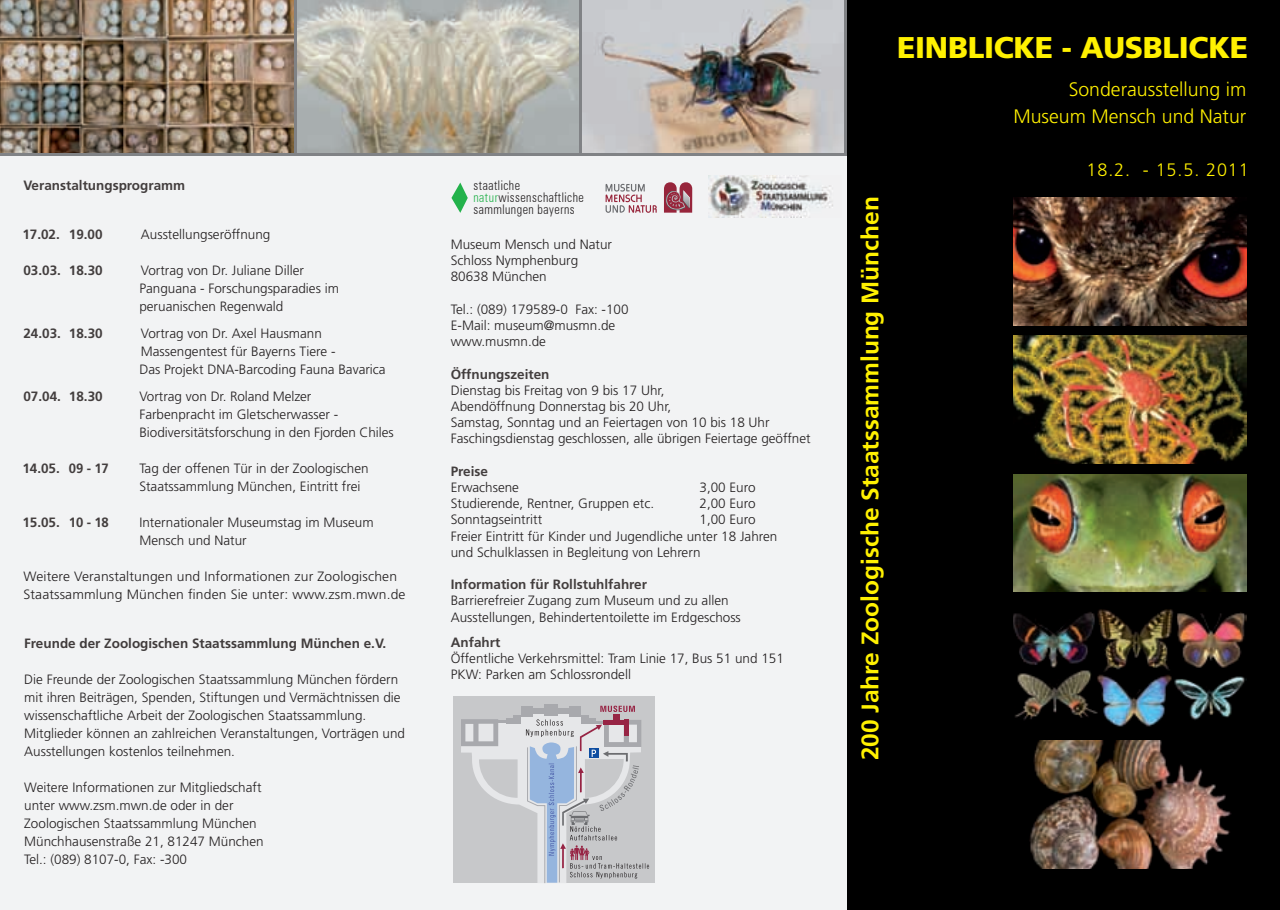
<style>
.page{position:relative;width:1280px;height:910px;background:#fff}
.page>*{position:absolute;margin:0;border:0;box-sizing:border-box;transform-origin:0 0}
.t1{font:900 30px "Frutiger";letter-spacing:-.01em;color:#fff101}
.t2{font:700 24px "Frutiger";color:#fff101}
.t3{font:300 19.5px/27px "Frutiger";color:#fff101;text-align:right}
.t4{font:300 18px "Frutiger";letter-spacing:.05em;color:#fff101}
.t5{font:300 13.5px/18px "Frutiger";color:#231f20}
.t6{font:700 13.5px "Frutiger";color:#433e3e}
.t7{font:700 13.5px "Frutiger";color:#413c3c}
.t8{font:300 condensed 13.35px/12px "Zurich BT";letter-spacing:.04em;color:#231f20;scale:.91 1}
.s1{color:#23b24b}
</style>
<div class="page">
<div style="left:846px;top:0;width:434px;height:910px;background:#000"></div>
<div style="left:0;top:0;width:847px;height:157px;background:#808285"></div>
<img style="left:0;top:0;width:294px;height:153px">
<img style="left:583px;top:0;width:260px;height:153px">
<img style="left:298px;top:0;width:280px;height:153px">
<div style="left:429px;top:157px;width:418px;height:753px;background:#f2f3f4"></div>
<svg style="left:451px;top:183px;width:17px;height:30px"></svg>
<img style="left:709px;top:175px;width:124px;height:42px">
<svg style="left:664px;top:182px;width:28px;height:31px"></svg>
<svg style="left:606px;top:184px;width:51px;height:29px"></svg>
<div style="left:0;top:157px;width:438px;height:753px;background:#f2f3f4"></div>
<div style="left:453px;top:696px;width:202px;height:187px;background:#c7c8ca"></div>
<div style="left:545px;top:704px;width:13px;height:12px;background:#a8a9ad"></div>
<svg style="left:461px;top:706px;width:188px;height:177px"></svg>
<img style="left:1013px;top:336px;width:234px;height:127px">
<img style="left:1013px;top:474px;width:234px;height:118px">
<img style="left:1013px;top:198px;width:234px;height:127px">
<img style="left:1013px;top:609px;width:234px;height:118px">
<img style="left:1029px;top:741px;width:203px;height:127px">
<p class="t6" style="left:23px;top:178px;width:163px">Veranstaltungsprogramm</p>
<p class="t6" style="left:22px;top:226px;width:82px">17.02. 19.00</p>
<p class="t5" style="left:141px;top:226px;width:131px">Ausstellungseröffnung</p>
<p class="t6" style="left:23px;top:262px;width:81px">03.03. 18.30</p>
<p class="t5" style="left:139px;top:262px;width:201px">Vortrag von Dr. Juliane Diller<br>Panguana - Forschungsparadies im peruanischen Regenwald</p>
<p class="t6" style="left:23px;top:325px;width:81px">24.03. 18.30</p>
<p class="t5" style="left:139px;top:325px;width:248px">Vortrag von Dr. Axel Hausmann<br>Massengentest für Bayerns Tiere -<br>Das Projekt DNA-Barcoding Fauna Bavarica</p>
<p class="t6" style="left:23px;top:388px;width:81px">07.04. 18.30</p>
<p class="t5" style="left:139px;top:388px;width:256px">Vortrag von Dr. Roland Melzer<br>Farbenpracht im Gletscherwasser -<br>Biodiversitätsforschung in den Fjorden Chiles</p>
<p class="t6" style="left:22px;top:460px;width:88px">14.05. 09 - 17</p>
<p class="t5" style="left:139px;top:460px;width:231px">Tag der offenen Tür in der Zoologischen<br>Staatssammlung München, Eintritt frei</p>
<p class="t6" style="left:22px;top:514px;width:88px">15.05. 10 - 18</p>
<p class="t5" style="left:139px;top:514px;width:236px">Internationaler Museumstag im Museum<br>Mensch und Natur</p>
<p class="t5" style="left:23px;top:568px;width:384px">Weitere Veranstaltungen und Informationen zur Zoologischen<br>Staatssammlung München finden Sie unter: www.zsm.mwn.de</p>
<p class="t7" style="left:24px;top:636px;width:363px">Freunde der Zoologischen Staatssammlung München e.V.</p>
<p class="t5" style="left:24px;top:671px;width:382px">Die Freunde der Zoologischen Staatssammlung München fördern mit ihren Beiträgen, Spenden, Stiftungen und Vermächtnissen die wissenschaftliche Arbeit der Zoologischen Staatssammlung.<br>Mitglieder können an zahlreichen Veranstaltungen, Vorträgen und Ausstellungen kostenlos teilnehmen.</p>
<p class="t5" style="left:24px;top:779px;width:241px">Weitere Informationen zur Mitgliedschaft unter www.zsm.mwn.de oder in der Zoologischen Staatssammlung München Münchhausenstraße 21, 81247 München Tel.: (089) 8107-0, Fax: -300</p>
<p class="t8" style="left:473px;top:179px;width:123px">staatliche <span class="s1">natur</span>wissenschaftliche sammlungen bayerns</p>
<p class="t5" style="left:451px;top:236px;width:163px;line-height:16.2px">Museum Mensch und Natur<br>Schloss Nymphenburg<br>80638 München</p>
<p class="t5" style="left:451px;top:301px;width:179px;line-height:16.2px">Tel.: (089) 179589-0 Fax: -100<br>E-Mail: museum@musmn.de www.musmn.de</p>
<p class="t6" style="left:451px;top:366px;width:100px">Öffnungszeiten</p>
<p class="t5" style="left:451px;top:382px;width:361px;line-height:16.2px">Dienstag bis Freitag von 9 bis 17 Uhr,<br>Abendöffnung Donnerstag bis 20 Uhr,<br>Samstag, Sonntag und an Feiertagen von 10 bis 18 Uhr Faschingsdienstag geschlossen, alle übrigen Feiertage geöffnet</p>
<p class="t6" style="left:451px;top:463px;width:39px">Preise</p>
<p class="t5" style="left:451px;top:479px;width:70px">Erwachsene</p>
<p class="t5" style="left:699px;top:479px;width:58px">3,00 Euro</p>
<p class="t5" style="left:451px;top:495px;width:205px">Studierende, Rentner, Gruppen etc.</p>
<p class="t5" style="left:699px;top:495px;width:58px">2,00 Euro</p>
<p class="t5" style="left:451px;top:511px;width:93px">Sonntagseintritt</p>
<p class="t5" style="left:451px;top:512px;width:328px;line-height:16.2px;text-indent:249px">1,00 Euro<br>Freier Eintritt für Kinder und Jugendliche unter 18 Jahren und Schulklassen in Begleitung von Lehrern</p>
<p class="t6" style="left:451px;top:577px;width:198px">Information für Rollstuhlfahrer</p>
<p class="t5" style="left:451px;top:593px;width:292px;line-height:16.2px">Barrierefreier Zugang zum Museum und zu allen<br>Ausstellungen, Behindertentoilette im Erdgeschoss</p>
<p class="t6" style="left:451px;top:634px;width:51px">Anfahrt</p>
<p class="t5" style="left:451px;top:650px;width:335px;line-height:16.2px">Öffentliche Verkehrsmittel: Tram Linie 17, Bus 51 und 151<br>PKW: Parken am Schlossrondell</p>
<h1 class="t1" style="left:897px;top:29px;width:352px">EINBLICKE - AUSBLICKE</h1>
<h3 class="t3" style="left:1013px;top:76px;width:234px">Sonderausstellung im<br>Museum Mensch und Natur</h3>
<h2 class="t2" style="left:856px;top:760px;width:566px;rotate:-90deg">200 Jahre Zoologische Staatssammlung München</h2>
<h3 class="t4" style="left:1086px;top:159px;width:164px">18.2. - 15.5. 2011</h3>
</div>
